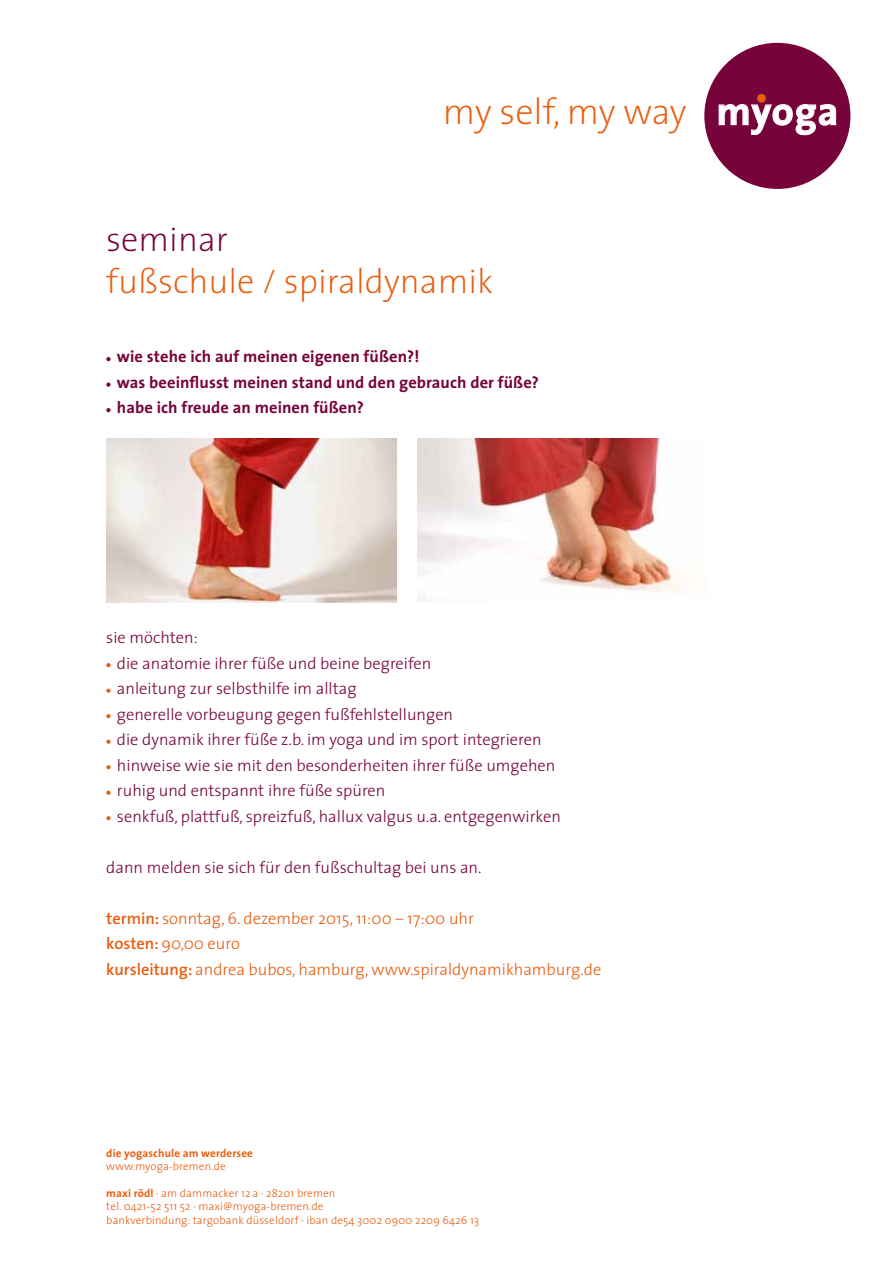
<style>
.page{position:relative;width:893px;height:1263px;background:#fff}
.page>*{position:absolute;margin:0;border:0;box-sizing:border-box;transform-origin:0 0}
.t1{font:200 36.45px "The Sans";letter-spacing:-.01em;color:#e95d0f}
.t2{font:200 34.5px "The Sans";color:#e95d0f}
.t3{font:200 34.5px "The Sans";color:#76043b}
.t4{font:300 16.5px/25.5px "The Sans";color:#76043b}
.t5{font:300 16.5px/25.5px "The Sans";color:#e95d0f}
.t6{font:700 16.5px/25.5px "The Sans";letter-spacing:.005em;color:#76043b}
.t7{font:300 11.25px/13.5px "The Sans";letter-spacing:.01em;color:#e95d0f}
.t8{font:700 11.25px "The Sans";letter-spacing:.01em;color:#e95d0f}
.s1{font-weight:700;font-size:39.75px;color:#fff}
.s2{font-weight:600}
.s3{font-weight:700}
</style>
<div class="page">
<img style="left:418px;top:438px;width:260px;height:156px">
<img style="left:106px;top:438px;width:291px;height:164px">
<div style="left:704px;top:43px;width:146px;height:146px;background:#76043b;border-radius:50%"></div>
<div style="left:757px;top:94px;width:9px;height:9px;background:#e95d0f;border-radius:50%"></div>
<svg style="left:719px;top:104px;width:117px;height:31px"></svg>
<svg style="left:106px;top:357px;width:5px;height:4px"></svg>
<svg style="left:106px;top:382px;width:5px;height:5px"></svg>
<svg style="left:106px;top:408px;width:5px;height:4px"></svg>
<svg style="left:106px;top:663px;width:5px;height:4px"></svg>
<svg style="left:106px;top:688px;width:5px;height:5px"></svg>
<svg style="left:106px;top:714px;width:5px;height:4px"></svg>
<svg style="left:106px;top:739px;width:5px;height:5px"></svg>
<svg style="left:106px;top:765px;width:5px;height:4px"></svg>
<svg style="left:106px;top:790px;width:5px;height:5px"></svg>
<svg style="left:106px;top:816px;width:5px;height:4px"></svg>
<h1 class="t1" style="left:443px;top:81px;width:397px">my self, my way <span class="s1">myoga</span></h1>
<h2 class="t3" style="left:106px;top:211px;width:123px">seminar</h2>
<h2 class="t2" style="left:106px;top:252px;width:388px">fußschule / spiraldynamik</h2>
<p class="t6" style="left:117px;top:343px;width:424px">wie stehe ich auf meinen eigenen füßen?!<br>was beeinflusst meinen stand und den gebrauch der füße? habe ich freude an meinen füßen?</p>
<p class="t4" style="left:117px;top:624px;width:445px;text-indent:-11px">sie möchten:<br>die anatomie ihrer füße und beine begreifen<br>anleitung zur selbsthilfe im alltag<br>generelle vorbeugung gegen fußfehlstellungen<br>die dynamik ihrer füße z.b. im yoga und im sport integrieren hinweise wie sie mit den besonderheiten ihrer füße umgehen ruhig und entspannt ihre füße spüren<br>senkfuß, plattfuß, spreizfuß, hallux valgus u.a. entgegenwirken</p>
<p class="t4" style="left:106px;top:854px;width:377px">dann melden sie sich für den fußschultag bei uns an.</p>
<p class="t5" style="left:106px;top:905px;width:497px"><span class="s2">termin:</span> sonntag, 6. dezember 2015, 11:00 – 17:00 uhr<br><span class="s2">kosten:</span> 90,00 euro<br><span class="s2">kursleitung:</span> andrea bubos, hamburg, www.spiraldynamikhamburg.de</p>
<p class="t8" style="left:106px;top:1143px;width:148px">die yogaschule am werdersee</p>
<p class="t7" style="left:106px;top:1159px;width:121px">www.myoga-bremen.de</p>
<p class="t7" style="left:106px;top:1186px;width:374px"><span class="s3">maxi rödl</span> · am dammacker 12 a · 28201 bremen<br>tel. 0421-52 511 52 · maxi@myoga-bremen.de<br>bankverbindung: targobank düsseldorf · iban de54 3002 0900 2209 6426 13</p>
</div>
